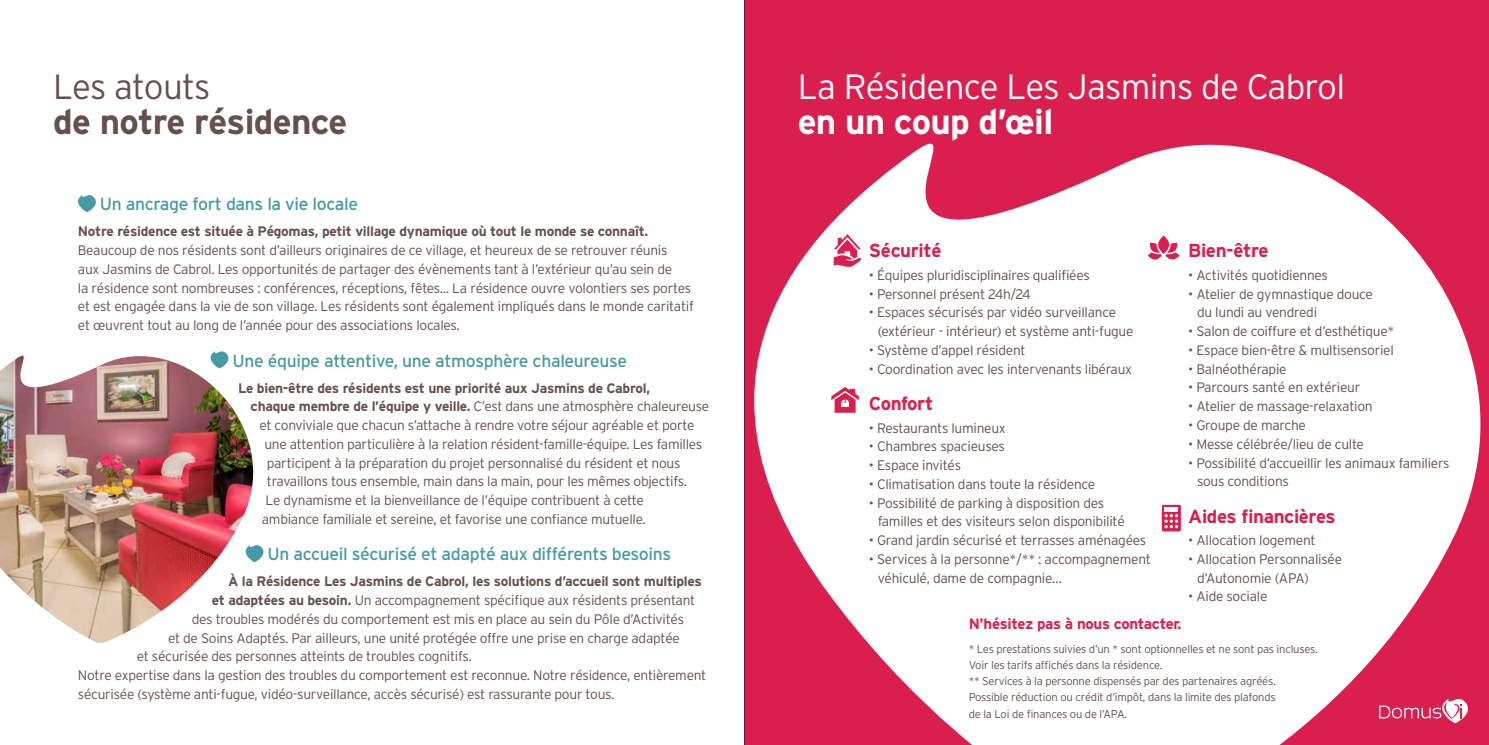
<style>
.page{position:relative;width:1489px;height:745px;background:#fff}
.page>*{position:absolute;margin:0;border:0;box-sizing:border-box;transform-origin:0 0}
.t1{font:300 35px "Interstate";letter-spacing:-.02em;color:#fff}
.t2{font:700 35px "Interstate";letter-spacing:-.02em;color:#66504b}
.t3{font:700 35px "Interstate";letter-spacing:-.02em;color:#fff}
.t4{font:300 35px "Interstate";letter-spacing:-.025em;color:#66504b}
.t5{font:700 18.75px "Interstate";letter-spacing:-.02em;color:#da1e4e}
.t6{font:17.5px "Interstate";letter-spacing:-.02em;color:#469aa5}
.t7{font:700 15px "Interstate";letter-spacing:-.02em;color:#da1e4e}
.t8{font:300 13.75px/18.8px "Interstate";letter-spacing:-.02em;color:#66504b}
.t9{font:700 13.75px "Interstate";letter-spacing:-.02em;color:#66504b}
.t10{font:300 11.25px/16.2px "Interstate";letter-spacing:-.02em;color:#66504b}
.s1{font-weight:700}
</style>
<div class="page">
<img style="left:0;top:355px;width:254px;height:287px">
<div style="left:744px;top:0;width:744px;height:744px;background:#da1e4e"></div>
<svg style="left:754px;top:143px;width:727px;height:601px;fill:#fff"></svg>
<svg style="left:78px;top:195px;width:18px;height:17px"></svg>
<svg style="left:208px;top:351px;width:22px;height:17px"></svg>
<svg style="left:243px;top:543px;width:21px;height:19px"></svg>
<hr style="left:744px;top:0;width:1px;height:744px;background:#000">
<svg style="left:1378px;top:696px;width:92px;height:26px"></svg>
<svg style="left:831px;top:386px;width:27px;height:26px"></svg>
<svg style="left:1161px;top:504px;width:19px;height:27px"></svg>
<hr style="left:1164px;top:507px;width:14px;height:4px;background:#fff">
<svg style="left:1164px;top:513px;width:14px;height:15px"></svg>
<svg style="left:1147px;top:242px;width:32px;height:17px"></svg>
<svg style="left:1157px;top:235px;width:11px;height:19px"></svg>
<svg style="left:833px;top:234px;width:28px;height:33px"></svg>
<h1 class="t4" style="left:53px;top:67px;width:159px">Les atouts</h1>
<h1 class="t2" style="left:53px;top:102px;width:295px">de notre résidence</h1>
<p class="t6" style="left:100px;top:194px;width:260px">Un ancrage fort dans la vie locale</p>
<p class="t9" style="left:78px;top:223px;width:571px">Notre résidence est située à Pégomas, petit village dynamique où tout le monde se connaît.</p>
<p class="t8" style="left:78px;top:240px;width:617px">Beaucoup de nos résidents sont d’ailleurs originaires de ce village, et heureux de se retrouver réunis<br>aux Jasmins de Cabrol. Les opportunités de partager des évènements tant à l’extérieur qu’au sein de<br>la résidence sont nombreuses : conférences, réceptions, fêtes... La résidence ouvre volontiers ses portes et est engagée dans la vie de son village. Les résidents sont également impliqués dans le monde caritatif et œuvrent tout au long de l’année pour des associations locales.</p>
<p class="t6" style="left:232px;top:350px;width:396px">Une équipe attentive, une atmosphère chaleureuse</p>
<p class="t9" style="left:238px;top:380px;width:413px">Le bien-être des résidents est une priorité aux Jasmins de Cabrol,</p>
<p class="t8" style="left:250px;top:396px;width:460px"><span class="s1">chaque membre de l’équipe y veille.</span> C’est dans une atmosphère chaleureuse</p>
<p class="t8" style="left:259px;top:415px;width:436px">et conviviale que chacun s’attache à rendre votre séjour agréable et porte</p>
<p class="t8" style="left:264px;top:434px;width:439px">une attention particulière à la relation résident-famille-équipe. Les familles</p>
<p class="t8" style="left:267px;top:453px;width:415px">participent à la préparation du projet personnalisé du résident et nous</p>
<p class="t8" style="left:267px;top:471px;width:421px">travaillons tous ensemble, main dans la main, pour les mêmes objectifs.</p>
<p class="t8" style="left:265px;top:490px;width:380px">Le dynamisme et la bienveillance de l’équipe contribuent à cette</p>
<p class="t8" style="left:262px;top:509px;width:385px">ambiance familiale et sereine, et favorise une confiance mutuelle.</p>
<p class="t6" style="left:267px;top:544px;width:405px">Un accueil sécurisé et adapté aux différents besoins</p>
<p class="t9" style="left:228px;top:573px;width:475px">À la Résidence Les Jasmins de Cabrol, les solutions d’accueil sont multiples</p>
<p class="t8" style="left:212px;top:590px;width:485px"><span class="s1">et adaptées au besoin.</span> Un accompagnement spécifique aux résidents présentant</p>
<p class="t8" style="left:192px;top:609px;width:494px">des troubles modérés du comportement est mis en place au sein du Pôle d’Activités</p>
<p class="t8" style="left:168px;top:628px;width:513px">et de Soins Adaptés. Par ailleurs, une unité protégée offre une prise en charge adaptée</p>
<p class="t8" style="left:137px;top:646px;width:336px">et sécurisée des personnes atteints de troubles cognitifs.</p>
<p class="t8" style="left:78px;top:665px;width:630px">Notre expertise dans la gestion des troubles du comportement est reconnue. Notre résidence, entièrement</p>
<p class="t8" style="left:78px;top:684px;width:538px">sécurisée (système anti-fugue, vidéo-surveillance, accès sécurisé) est rassurante pour tous.</p>
<h1 class="t1" style="left:797px;top:67px;width:549px">La Résidence Les Jasmins de Cabrol</h1>
<h1 class="t3" style="left:797px;top:102px;width:257px">en un coup d’œil</h1>
<h2 class="t5" style="left:868px;top:240px;width:74px">Sécurité</h2>
<p class="t8" style="left:868px;top:265px;width:222px">• Équipes pluridisciplinaires qualifiées</p>
<p class="t8" style="left:868px;top:284px;width:163px">• Personnel présent 24h/24</p>
<p class="t8" style="left:877px;top:303px;width:257px;text-indent:-9px">• Espaces sécurisés par vidéo surveillance (extérieur - intérieur) et système anti-fugue</p>
<p class="t8" style="left:868px;top:340px;width:158px">• Système d’appel résident</p>
<p class="t8" style="left:868px;top:359px;width:265px">• Coordination avec les intervenants libéraux</p>
<h2 class="t5" style="left:868px;top:393px;width:66px">Confort</h2>
<p class="t8" style="left:868px;top:418px;width:138px">• Restaurants lumineux</p>
<p class="t8" style="left:868px;top:436px;width:137px">• Chambres spacieuses</p>
<p class="t8" style="left:868px;top:455px;width:94px">• Espace invités</p>
<p class="t8" style="left:868px;top:474px;width:228px">• Climatisation dans toute la résidence</p>
<p class="t8" style="left:877px;top:493px;width:249px;text-indent:-9px">• Possibilité de parking à disposition des familles et des visiteurs selon disponibilité</p>
<p class="t8" style="left:868px;top:530px;width:279px">• Grand jardin sécurisé et terrasses aménagées</p>
<p class="t8" style="left:877px;top:549px;width:275px;text-indent:-9px">• Services à la personne*/** : accompagnement véhiculé, dame de compagnie…</p>
<h2 class="t5" style="left:1188px;top:240px;width:82px">Bien-être</h2>
<p class="t8" style="left:1188px;top:265px;width:141px">• Activités quotidiennes</p>
<p class="t8" style="left:1196px;top:284px;width:177px;text-indent:-9px">• Atelier de gymnastique douce du lundi au vendredi</p>
<p class="t8" style="left:1188px;top:321px;width:207px">• Salon de coiffure et d’esthétique*</p>
<p class="t8" style="left:1188px;top:340px;width:207px">• Espace bien-être &amp; multisensoriel</p>
<p class="t8" style="left:1188px;top:359px;width:100px">• Balnéothérapie</p>
<p class="t8" style="left:1188px;top:378px;width:174px">• Parcours santé en extérieur</p>
<p class="t8" style="left:1188px;top:396px;width:186px">• Atelier de massage-relaxation</p>
<p class="t8" style="left:1188px;top:415px;width:119px">• Groupe de marche</p>
<p class="t8" style="left:1188px;top:434px;width:177px">• Messe célébrée/lieu de culte</p>
<p class="t8" style="left:1196px;top:453px;width:254px;text-indent:-9px">• Possibilité d’accueillir les animaux familiers sous conditions</p>
<h2 class="t5" style="left:1188px;top:505px;width:149px">Aides financières</h2>
<p class="t8" style="left:1188px;top:530px;width:129px">• Allocation logement</p>
<p class="t8" style="left:1196px;top:549px;width:147px;text-indent:-9px">• Allocation Personnalisée d’Autonomie (APA)</p>
<p class="t8" style="left:1188px;top:586px;width:81px">• Aide sociale</p>
<p class="t7" style="left:968px;top:615px;width:214px">N’hésitez pas à nous contacter.</p>
<p class="t10" style="left:968px;top:640px;width:350px">* Les prestations suivies d’un * sont optionnelles et ne sont pas incluses.<br>Voir les tarifs affichés dans la résidence.<br>** Services à la personne dispensés par des partenaires agréés.<br>Possible réduction ou crédit d’impôt, dans la limite des plafonds<br>de la Loi de finances ou de l’APA.</p>
</div>
